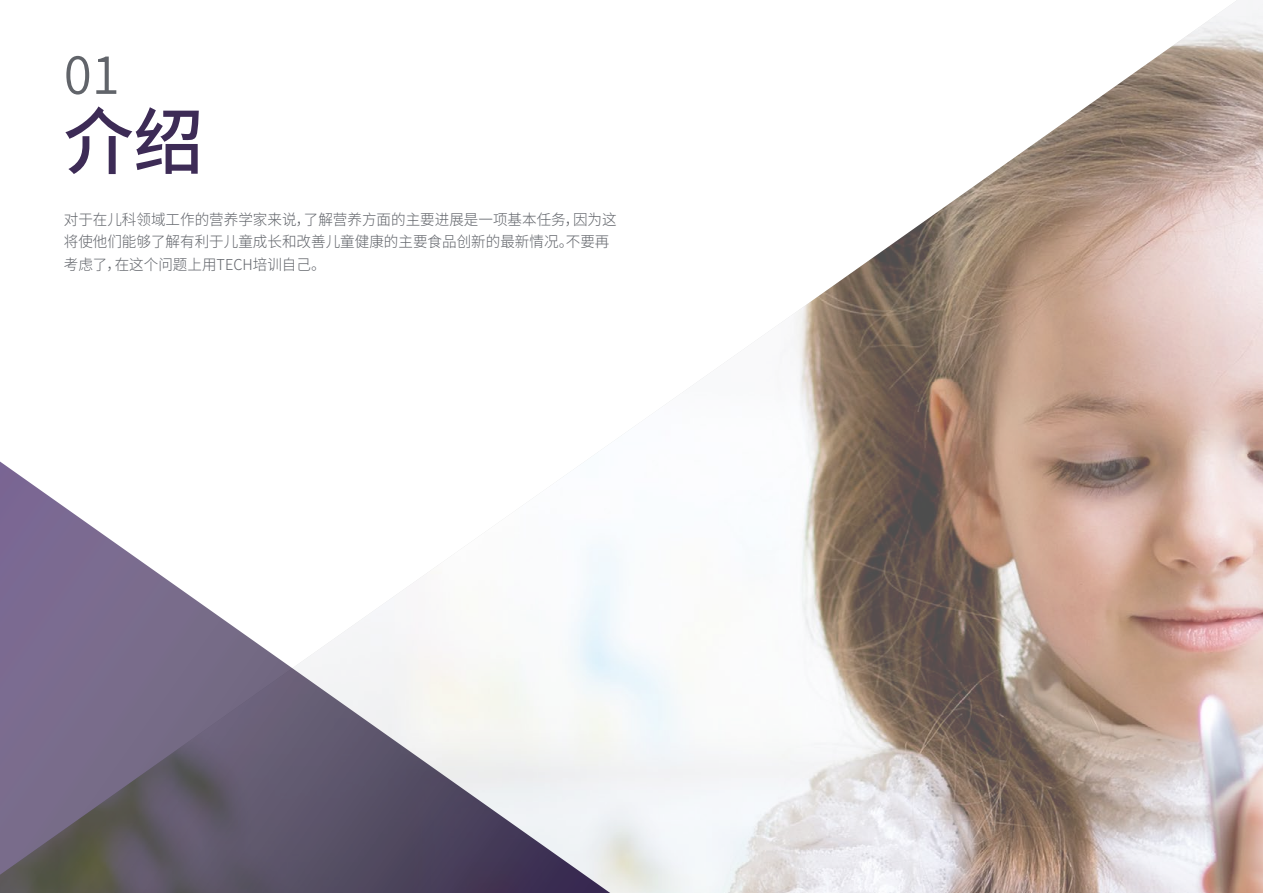
<style>
.page{position:relative;width:1263px;height:893px;background:#fff}
.page>*{position:absolute;margin:0;border:0;box-sizing:border-box;transform-origin:0 0}
.t1{font:500 72px "Source Han Sans CN";color:#3d2b56}
.t2{font:52.5px "Source Han Sans CN";color:#61646a}
.t3{font:300 15px/22.5px "Source Han Sans CN";color:#61646a}
</style>
<div class="page">
<img style="left:611px;top:0;width:652px;height:893px">
<svg style="left:0;top:446px;width:640px;height:447px"></svg>
<h2 class="t2" style="left:64px;top:45px;width:57px">01</h2>
<h1 class="t1" style="left:64px;top:101px;width:141px">介绍</h1>
<p class="t3" style="left:64px;top:208px;width:554px">对于在儿科领域工作的营养学家来说，了解营养方面的主要进展是一项基本任务，因为这将使他们能够了解有利于儿童成长和改善儿童健康的主要食品创新的最新情况。不要再考虑了，在这个问题上用TECH培训自己。</p>
</div>
